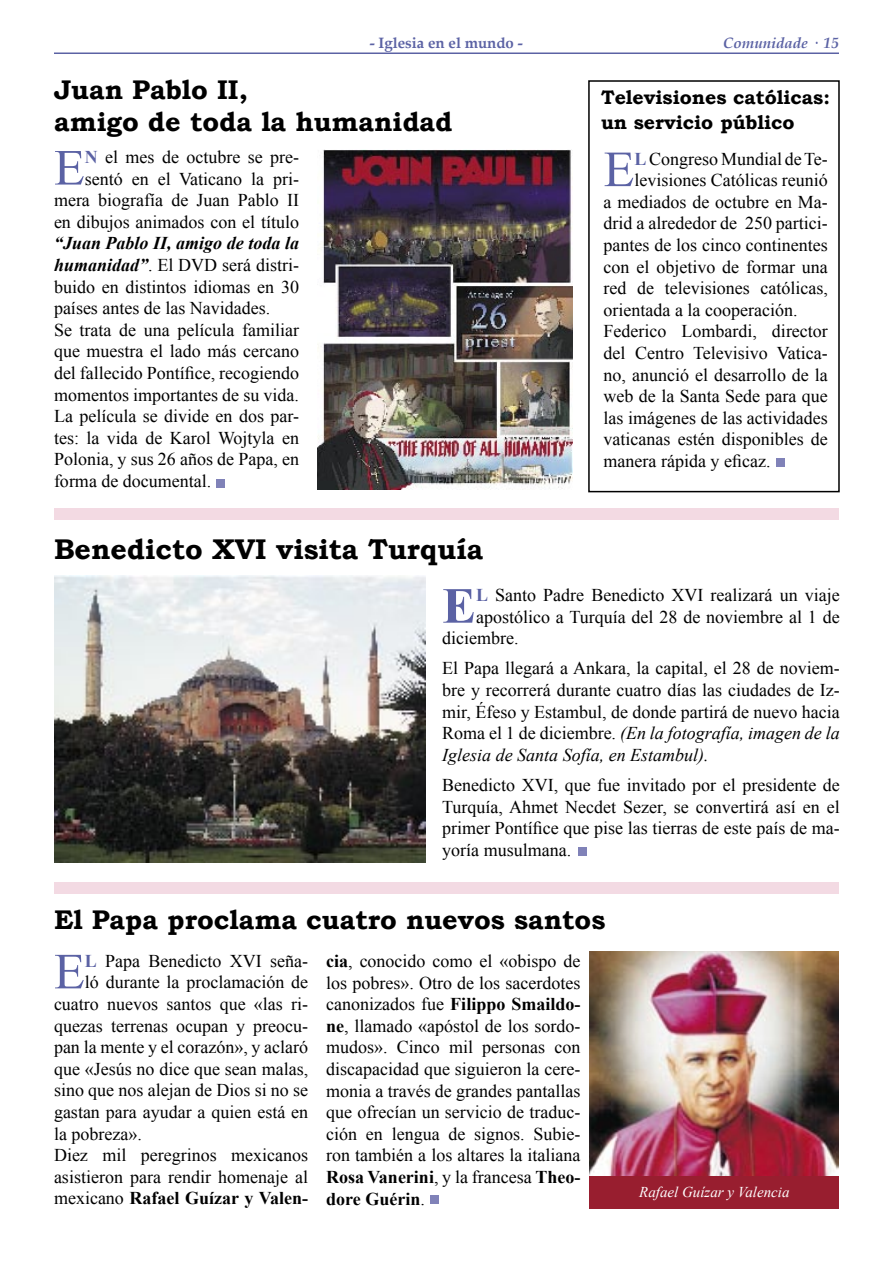
<style>
.page{position:relative;width:893px;height:1263px;background:#fff}
.page>*{position:absolute;margin:0;border:0;box-sizing:border-box;transform-origin:0 0}
.t1{font:50.55px "Times New Roman";color:#5b62a4}
.t2{font:700 50.55px "Times New Roman";color:#5b62a4}
.t3{font:700 28.5px "Bookman Old Style";color:#000}
.t4{font:700 27px "Bookman Old Style";color:#000}
.t5{font:700 19.5px/25.2px "Bookman Old Style";color:#000}
.t6{font:18px/21.6px "Times New Roman";color:#000;text-align:justify}
.t7{font:italic 700 18px "Times New Roman";color:#000}
.t8{font:italic 15px "Times New Roman";color:#fff}
.t9{font:700 15px "Book Antiqua";color:#5b62a4}
.t10{font:italic 700 15px "Book Antiqua";color:#5b62a4}
.s1{font-weight:700;color:#5b62a4}
.s2{font-weight:700;font-style:italic}
.s3{font-style:italic}
.s4{font-weight:700}
</style>
<div class="page">
<div style="left:588px;top:80px;width:252px;height:412px;border:2px solid #000"></div>
<hr style="left:54px;top:52px;width:785px;height:2px;background:#5b62a4">
<img style="left:54px;top:576px;width:372px;height:286px">
<div style="left:776px;top:458px;width:9px;height:9px;background:#8082b8"></div>
<div style="left:431px;top:1195px;width:8px;height:8px;background:#8082b8"></div>
<div style="left:216px;top:479px;width:9px;height:8px;background:#8082b8"></div>
<div style="left:578px;top:847px;width:8px;height:9px;background:#8082b8"></div>
<img style="left:590px;top:951px;width:248px;height:225px">
<div style="left:590px;top:1176px;width:249px;height:33px;background:#981e2f"></div>
<img style="left:317px;top:149px;width:256px;height:340px">
<div style="left:54px;top:508px;width:785px;height:11px;background:#f3dae3"></div>
<div style="left:54px;top:882px;width:785px;height:11px;background:#f3dae3"></div>
<p class="t9" style="left:370px;top:33px;width:154px">- Iglesia en el mundo -</p>
<p class="t10" style="left:723px;top:32px;width:117px">Comunidade · 15</p>
<p class="t5" style="left:601px;top:85px;width:230px">Televisiones católicas: un servicio público</p>
<p class="t4" style="left:54px;top:70px;width:195px">Juan Pablo II,</p>
<p class="t4" style="left:54px;top:102px;width:400px">amigo de toda la humanidad</p>
<p class="t1" style="left:54px;top:134px;width:32px">E</p>
<p class="t6" style="left:85px;top:146px;width:216px"><span class="s1">N</span> el mes de octubre se pre-</p>
<p class="t6" style="left:85px;top:167px;width:216px">sentó en el Vaticano la pri-</p>
<p class="t6" style="left:54px;top:189px;width:247px">mera biografía de Juan Pablo II</p>
<p class="t6" style="left:54px;top:211px;width:247px">en dibujos animados con el título</p>
<p class="t7" style="left:54px;top:231px;width:247px">“Juan Pablo II, amigo de toda la</p>
<p class="t6" style="left:54px;top:254px;width:247px"><span class="s2">humanidad”</span>. El DVD será distri-</p>
<p class="t6" style="left:54px;top:275px;width:247px">buido en distintos idiomas en 30</p>
<p class="t6" style="left:54px;top:297px;width:218px">países antes de las Navidades.</p>
<p class="t6" style="left:54px;top:319px;width:247px">Se trata de una película familiar que muestra el lado más cercano del fallecido Pontífice, recogiendo momentos importantes de su vida.<br>La película se divide en dos par&shy;tes: la vida de Karol Wojtyla en Polonia, y sus 26 años de Papa, en forma de documental.</p>
<p class="t3" style="left:54px;top:528px;width:431px">Benedicto XVI visita Turquía</p>
<p class="t1" style="left:604px;top:135px;width:32px">E</p>
<p class="t6" style="left:634px;top:147px;width:195px"><span class="s1">L</span> Congreso Mundial de Te-</p>
<p class="t6" style="left:634px;top:169px;width:195px">levisiones Católicas reunió</p>
<p class="t6" style="left:604px;top:191px;width:226px">a mediados de octubre en Ma-</p>
<p class="t6" style="left:604px;top:212px;width:226px">drid a alrededor de 250 partici-</p>
<p class="t6" style="left:604px;top:234px;width:226px">pantes de los cinco continentes</p>
<p class="t6" style="left:604px;top:255px;width:226px">con el objetivo de formar una</p>
<p class="t6" style="left:604px;top:277px;width:226px">red de televisiones católicas,</p>
<p class="t6" style="left:604px;top:299px;width:195px">orientada a la cooperación.</p>
<p class="t6" style="left:604px;top:320px;width:226px">Federico Lombardi, director del Centro Televisivo Vatica&shy;no, anunció el desarrollo de la web de la Santa Sede para que las imágenes de las actividades vaticanas estén disponibles de manera rápida y eficaz.</p>
<p class="t2" style="left:442px;top:571px;width:35px">E</p>
<p class="t6" style="left:476px;top:584px;width:365px"><span class="s1">L</span> Santo Padre Benedicto XVI realizará un viaje</p>
<p class="t6" style="left:476px;top:606px;width:365px">apostólico a Turquía del 28 de noviembre al 1 de</p>
<p class="t6" style="left:442px;top:627px;width:78px">diciembre.</p>
<p class="t6" style="left:442px;top:657px;width:399px">El Papa llegará a Ankara, la capital, el 28 de noviem&shy;bre y recorrerá durante cuatro días las ciudades de Iz&shy;mir, Éfeso y Estambul, de donde partirá de nuevo hacia Roma el 1 de diciembre. <span class="s3">(En la fotografía, imagen de la Iglesia de Santa Sofía, en Estambul).</span></p>
<p class="t6" style="left:442px;top:774px;width:399px">Benedicto XVI, que fue invitado por el presidente de Turquía, Ahmet Necdet Sezer, se convertirá así en el primer Pontífice que pise las tierras de este país de ma&shy;yoría musulmana.</p>
<p class="t4" style="left:54px;top:900px;width:553px">El Papa proclama cuatro nuevos santos</p>
<p class="t1" style="left:54px;top:937px;width:32px">E</p>
<p class="t6" style="left:85px;top:950px;width:225px"><span class="s1">L</span> Papa Benedicto XVI seña-</p>
<p class="t6" style="left:85px;top:971px;width:225px">ló durante la proclamación de</p>
<p class="t6" style="left:54px;top:993px;width:256px">cuatro nuevos santos que «las ri-</p>
<p class="t6" style="left:54px;top:1014px;width:256px">quezas terrenas ocupan y preocu-</p>
<p class="t6" style="left:54px;top:1036px;width:256px">pan la mente y el corazón», y aclaró</p>
<p class="t6" style="left:54px;top:1058px;width:256px">que «Jesús no dice que sean malas,</p>
<p class="t6" style="left:54px;top:1079px;width:256px">sino que nos alejan de Dios si no se</p>
<p class="t6" style="left:54px;top:1101px;width:256px">gastan para ayudar a quien está en</p>
<p class="t6" style="left:54px;top:1122px;width:89px">la pobreza».</p>
<p class="t6" style="left:54px;top:1144px;width:256px">Diez mil peregrinos mexicanos asistieron para rendir homenaje al mexicano <span class="s4">Rafael Guízar y Valen-</span></p>
<p class="t6" style="left:326px;top:950px;width:256px"><span class="s4">cia</span>, conocido como el «obispo de los pobres». Otro de los sacerdotes canonizados fue <span class="s4">Filippo Smaildo&shy;ne</span>, llamado «apóstol de los sordo&shy;mudos». Cinco mil personas con discapacidad que siguieron la cere&shy;monia a través de grandes pantallas que ofrecían un servicio de traduc&shy;ción en lengua de signos. Subie&shy;ron también a los altares la italiana <span class="s4">Rosa Vanerini</span>, y la francesa <span class="s4">Theo&shy;dore Guérin</span>.</p>
<p class="t8" style="left:639px;top:1182px;width:152px">Rafael Guízar y Valencia</p>
</div>
